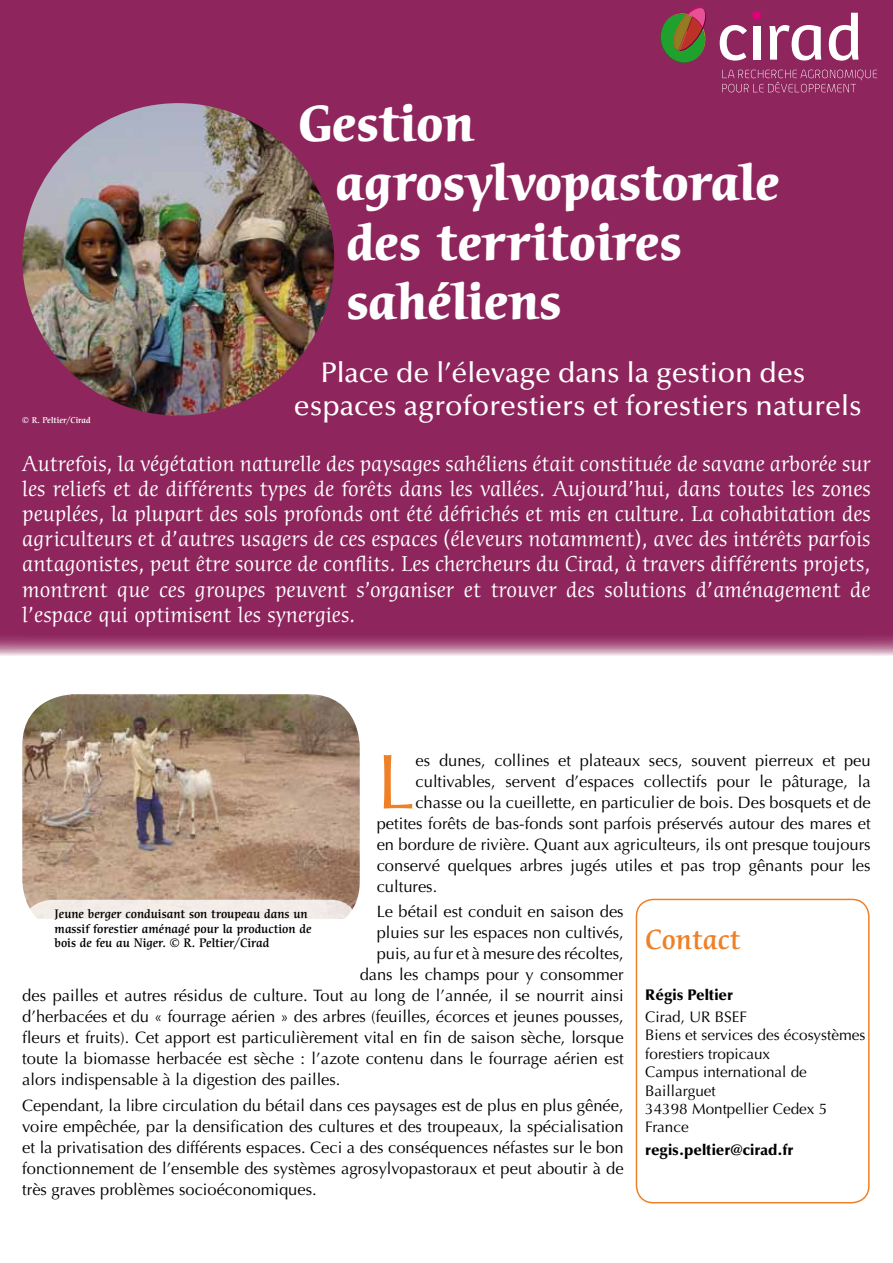
<style>
.page{position:relative;width:893px;height:1263px;background:#fff}
.page>*{position:absolute;margin:0;border:0;box-sizing:border-box;transform-origin:0 0}
.t1{font:77.85px "Optima";color:#ee8027}
.t2{font:700 49.5px/59.4px "Cerigo";color:#fff}
.t3{font:500 28.5px/33px "Optima";color:#fff}
.t4{font:500 27px "Cerigo";color:#ee8027}
.t5{font:21px/25.2px "Cerigo";color:#fff;text-align:justify}
.t6{font:16.5px/21px "Optima";color:#000;text-align:justify}
.t7{font:15.3px/18.3px "Optima";color:#000}
.t8{font:900 15.3px "Optima";color:#000}
.t9{font:500 12px/14.4px "Cerigo";color:#000}
.t10{font:500 8.25px "Cerigo";color:#fff}
</style>
<div class="page">
<div style="left:0;top:0;width:893px;height:656px;background:#8f255d"></div>
<img style="left:22px;top:103px;width:312px;height:313px;border-radius:156px">
<svg style="left:720px;top:25px;width:27px;height:36px"></svg>
<div style="left:753px;top:26px;width:7px;height:34px;background:#fff"></div>
<div style="left:752px;top:11px;width:9px;height:8px;background:#e2007a;border-radius:50%"></div>
<svg style="left:769px;top:25px;width:52px;height:36px"></svg>
<svg style="left:829px;top:13px;width:29px;height:48px"></svg>
<svg style="left:722px;top:70px;width:155px;height:22px;background:#9b3c6e"></svg>
<svg style="left:660px;top:6px;width:47px;height:57px;background:#716040"></svg>
<img style="left:22px;top:694px;width:338px;height:216px">
<div style="left:636px;top:899px;width:234px;height:304px;border:2px solid #ee8027;border-radius:17px"></div>
<div style="left:22px;top:900px;width:338px;height:62px;background:linear-gradient(to bottom,#f3ede9,#fff);border-radius:30px"></div>
<h2 class="t2" style="left:336px;top:95px;width:445px;text-indent:-38px">Gestion agrosylvopastorale des territoires sahéliens</h2>
<h3 class="t3" style="left:294px;top:357px;width:569px;text-indent:27px">Place de l’élevage dans la gestion des espaces agroforestiers et forestiers naturels</h3>
<p class="t5" style="left:22px;top:451px;width:850px">Autrefois, la végétation naturelle des paysages sahéliens était constituée de savane arborée sur les reliefs et de différents types de forêts dans les vallées. Aujourd’hui, dans toutes les zones peuplées, la plupart des sols profonds ont été défrichés et mis en culture. La cohabitation des agriculteurs et d’autres usagers de ces espaces (éleveurs notamment), avec des intérêts parfois antagonistes, peut être source de conflits. Les chercheurs du Cirad, à travers différents projets, montrent que ces groupes peuvent s’organiser et trouver des solutions d’aménagement de l’espace qui optimisent les synergies.</p>
<p class="t10" style="left:22px;top:415px;width:70px">© R. Peltier/Cirad</p>
<h1 class="t1" style="left:377px;top:737px;width:40px">L</h1>
<p class="t6" style="left:416px;top:750px;width:456px">es dunes, collines et plateaux secs, souvent pierreux et peu</p>
<p class="t6" style="left:416px;top:771px;width:456px">cultivables, servent d’espaces collectifs pour le pâturage, la</p>
<p class="t6" style="left:416px;top:792px;width:456px">chasse ou la cueillette, en particulier de bois. Des bosquets et de</p>
<p class="t6" style="left:377px;top:813px;width:495px">petites forêts de bas-fonds sont parfois préservés autour des mares et</p>
<p class="t6" style="left:377px;top:834px;width:495px">en bordure de rivière. Quant aux agriculteurs, ils ont presque toujours</p>
<p class="t6" style="left:377px;top:855px;width:495px">conservé quelques arbres jugés utiles et pas trop gênants pour les</p>
<p class="t6" style="left:377px;top:876px;width:62px">cultures.</p>
<p class="t6" style="left:377px;top:901px;width:248px">Le bétail est conduit en saison des</p>
<p class="t6" style="left:377px;top:922px;width:248px">pluies sur les espaces non cultivés,</p>
<p class="t6" style="left:377px;top:943px;width:248px">puis, au fur et à mesure des récoltes,</p>
<p class="t6" style="left:360px;top:964px;width:265px">dans les champs pour y consommer</p>
<p class="t6" style="left:22px;top:985px;width:603px">des pailles et autres résidus de culture. Tout au long de l’année, il se nourrit ainsi</p>
<p class="t6" style="left:22px;top:1006px;width:603px">d’herbacées et du « fourrage aérien » des arbres (feuilles, écorces et jeunes pousses,</p>
<p class="t6" style="left:22px;top:1027px;width:603px">fleurs et fruits). Cet apport est particulièrement vital en fin de saison sèche, lorsque</p>
<p class="t6" style="left:22px;top:1049px;width:603px">toute la biomasse herbacée est sèche : l’azote contenu dans le fourrage aérien est</p>
<p class="t6" style="left:22px;top:1070px;width:320px">alors indispensable à la digestion des pailles.</p>
<p class="t6" style="left:22px;top:1095px;width:603px">Cependant, la libre circulation du bétail dans ces paysages est de plus en plus gênée, voire empêchée, par la densification des cultures et des troupeaux, la spécialisation et la privatisation des différents espaces. Ceci a des conséquences néfastes sur le bon fonctionnement de l’ensemble des systèmes agrosylvopastoraux et peut aboutir à de très graves problèmes socioéconomiques.</p>
<p class="t9" style="left:55px;top:907px;width:258px">Jeune berger conduisant son troupeau dans un massif forestier aménagé pour la production de bois de feu au Niger. © R. Peltier/Cirad</p>
<h3 class="t4" style="left:645px;top:923px;width:96px">Contact</h3>
<p class="t8" style="left:645px;top:985px;width:89px">Régis Peltier</p>
<p class="t7" style="left:645px;top:1008px;width:222px">Cirad, UR BSEF<br>Biens et services des écosystèmes forestiers tropicaux<br>Campus international de<br>Baillarguet<br>34398 Montpellier Cedex 5<br>France</p>
<p class="t8" style="left:645px;top:1141px;width:150px">regis.peltier@cirad.fr</p>
</div>
